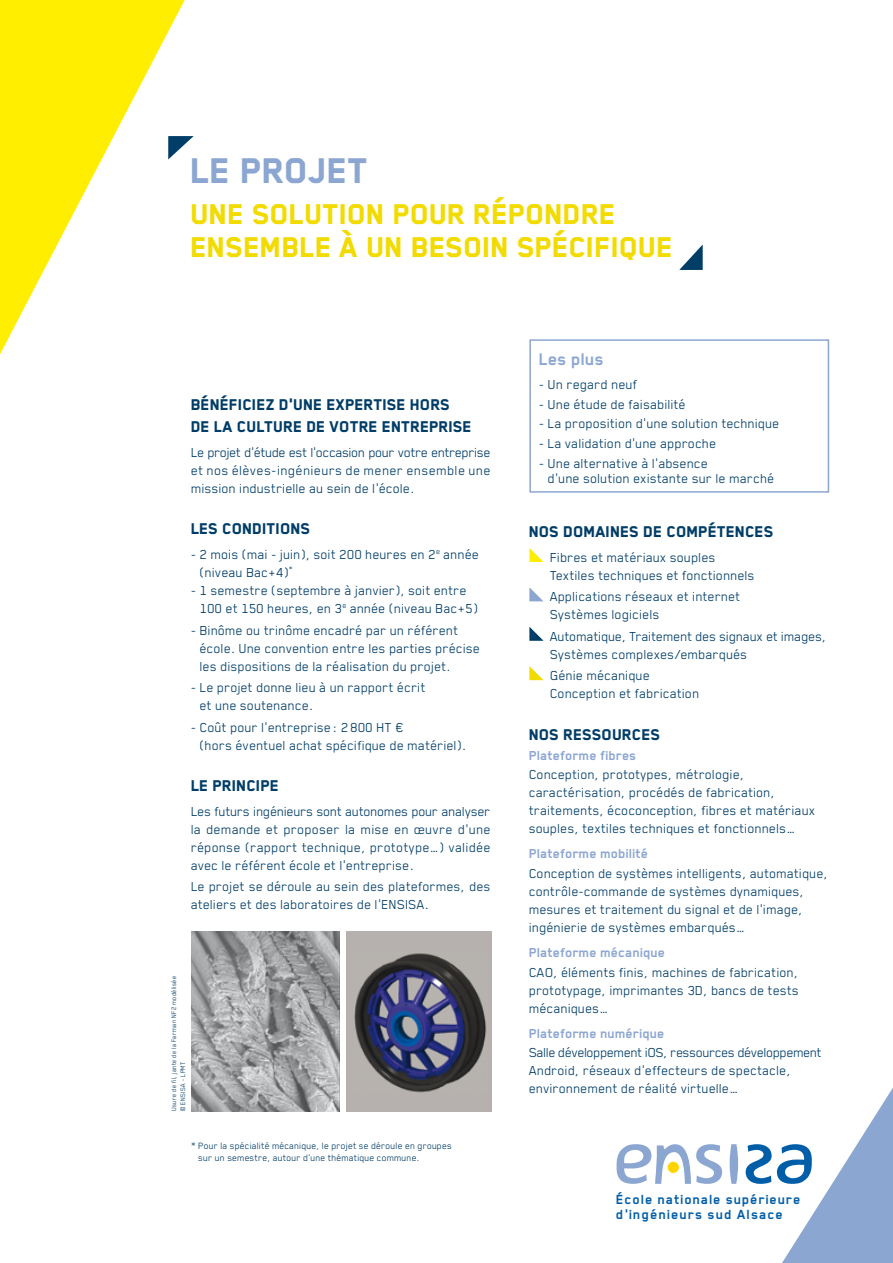
<style>
.page{position:relative;width:893px;height:1263px;background:#fff}
.page>*{position:absolute;margin:0;border:0;box-sizing:border-box;transform-origin:0 0}
.t1{font:800 41.25px "Blender";color:#8ca6d2}
.t2{font:800 33px/33px "Blender";color:#f2db00}
.t3{font:700 19.5px "Blender";color:#8ca6d2}
.t4{font:800 18px/21.6px "Blender";color:#003d67}
.t5{font:700 15.3px/15.3px "Blender";letter-spacing:.05em;color:#005ea8}
.t6{font:15px/18px "Blender";color:#003d67}
.t7{font:700 15px "Blender";color:#8ca6d2}
.t8{font:10.5px/11.2px "Blender";color:#003d67}
.t9{font:7.5px/9px "Blender";letter-spacing:-.005em;color:#003d67}
</style>
<div class="page">
<svg style="left:730px;top:1144px;width:8px;height:40px"></svg>
<svg style="left:617px;top:1144px;width:105px;height:40px"></svg>
<svg style="left:746px;top:1088px;width:147px;height:175px"></svg>
<svg style="left:185px;top:136px;width:9px;height:8px"></svg>
<svg style="left:529px;top:548px;width:14px;height:14px"></svg>
<svg style="left:529px;top:587px;width:14px;height:14px"></svg>
<svg style="left:529px;top:627px;width:14px;height:14px"></svg>
<svg style="left:529px;top:666px;width:14px;height:14px"></svg>
<svg style="left:0;top:0;width:185px;height:354px"></svg>
<svg style="left:679px;top:244px;width:24px;height:26px"></svg>
<img style="left:347px;top:932px;width:144px;height:179px">
<img style="left:191px;top:932px;width:148px;height:179px">
<div style="left:529px;top:339px;width:300px;height:154px;border:2px solid #8ca6d2"></div>
<h1 class="t1" style="left:191px;top:147px;width:180px">LE PROJET</h1>
<h2 class="t2" style="left:191px;top:197px;width:484px">UNE SOLUTION POUR RÉPONDRE<br>ENSEMBLE À UN BESOIN SPÉCIFIQUE</h2>
<p class="t4" style="left:191px;top:393px;width:282px">BÉNÉFICIEZ D’UNE EXPERTISE HORS<br>DE LA CULTURE DE VOTRE ENTREPRISE</p>
<p class="t6" style="left:191px;top:442px;width:301px;text-align:justify">Le projet d’étude est l’occasion pour votre entreprise et nos élèves-ingénieurs de mener ensemble une mission industrielle au sein de l’école.</p>
<p class="t4" style="left:191px;top:517px;width:121px">LES CONDITIONS</p>
<p class="t6" style="left:200px;top:545px;width:281px;text-indent:-9px">- 2 mois (mai - juin), soit 200 heures en 2<sup>e</sup> année (niveau Bac+4)<sup>*</sup></p>
<p class="t6" style="left:200px;top:581px;width:280px;text-indent:-9px">- 1 semestre (septembre à janvier), soit entre<br>100 et 150 heures, en 3<sup>e</sup> année (niveau Bac+5)</p>
<p class="t6" style="left:200px;top:620px;width:282px;text-indent:-9px">- Binôme ou trinôme encadré par un référent école. Une convention entre les parties précise les dispositions de la réalisation du projet.</p>
<p class="t6" style="left:200px;top:678px;width:227px;text-indent:-9px">- Le projet donne lieu à un rapport écrit et une soutenance.</p>
<p class="t6" style="left:200px;top:717px;width:268px;text-indent:-9px">- Coût pour l’entreprise : 2800 HT €<br>(hors éventuel achat spécifique de matériel).</p>
<p class="t4" style="left:191px;top:774px;width:90px">LE PRINCIPE</p>
<p class="t6" style="left:191px;top:802px;width:301px;text-align:justify">Les futurs ingénieurs sont autonomes pour analyser la demande et proposer la mise en œuvre d’une réponse (rapport technique, prototype…) validée avec le référent école et l’entreprise.</p>
<p class="t6" style="left:191px;top:877px;width:301px">Le projet se déroule au sein des plateformes, des ateliers et des laboratoires de l’ENSISA.</p>
<p class="t9" style="left:169px;top:1111px;width:137px;rotate:-90deg">Usure de fil, jante de la Farman NF2 modélisée © ENSISA - LPMT</p>
<p class="t8" style="left:199px;top:1140px;width:255px;text-indent:-7px">* Pour la spécialité mécanique, le projet se déroule en groupes sur un semestre, autour d’une thématique commune.</p>
<h3 class="t3" style="left:539px;top:348px;width:67px">Les plus</h3>
<p class="t6" style="left:539px;top:375px;width:100px">- Un regard neuf</p>
<p class="t6" style="left:539px;top:394px;width:148px">- Une étude de faisabilité</p>
<p class="t6" style="left:539px;top:414px;width:242px">- La proposition d’une solution technique</p>
<p class="t6" style="left:539px;top:434px;width:179px">- La validation d’une approche</p>
<p class="t6" style="left:548px;top:455px;width:228px;line-height:15px;text-indent:-9px">- Une alternative à l’absence<br>d’une solution existante sur le marché</p>
<p class="t4" style="left:529px;top:520px;width:246px">NOS DOMAINES DE COMPÉTENCES</p>
<p class="t6" style="left:550px;top:548px;width:206px">Fibres et matériaux souples<br>Textiles techniques et fonctionnels</p>
<p class="t6" style="left:550px;top:587px;width:192px">Applications réseaux et internet<br>Systèmes logiciels</p>
<p class="t6" style="left:550px;top:626px;width:278px">Automatique, Traitement des signaux et images,<br>Systèmes complexes/embarqués</p>
<p class="t6" style="left:550px;top:666px;width:151px">Génie mécanique<br>Conception et fabrication</p>
<p class="t4" style="left:529px;top:723px;width:133px">NOS RESSOURCES</p>
<p class="t7" style="left:529px;top:747px;width:109px">Plateforme fibres</p>
<p class="t6" style="left:529px;top:765px;width:288px">Conception, prototypes, métrologie, caractérisation, procédés de fabrication, traitements, écoconception, fibres et matériaux souples, textiles techniques et fonctionnels…</p>
<p class="t7" style="left:529px;top:846px;width:121px">Plateforme mobilité</p>
<p class="t6" style="left:529px;top:864px;width:301px">Conception de systèmes intelligents, automatique, contrôle-commande de systèmes dynamiques, mesures et traitement du signal et de l’image, ingénierie de systèmes embarqués…</p>
<p class="t7" style="left:529px;top:944px;width:138px">Plateforme mécanique</p>
<p class="t6" style="left:529px;top:962px;width:272px;text-align:justify">CAO, éléments finis, machines de fabrication, prototypage, imprimantes 3D, bancs de tests mécaniques…</p>
<p class="t7" style="left:529px;top:1025px;width:137px">Plateforme numérique</p>
<p class="t6" style="left:529px;top:1043px;width:294px">Salle développement iOS, ressources développement<br>Android, réseaux d’effecteurs de spectacle, environnement de réalité virtuelle…</p>
<p class="t5" style="left:617px;top:1191px;width:186px">École nationale supérieure d’ingénieurs sud Alsace</p>
</div>
